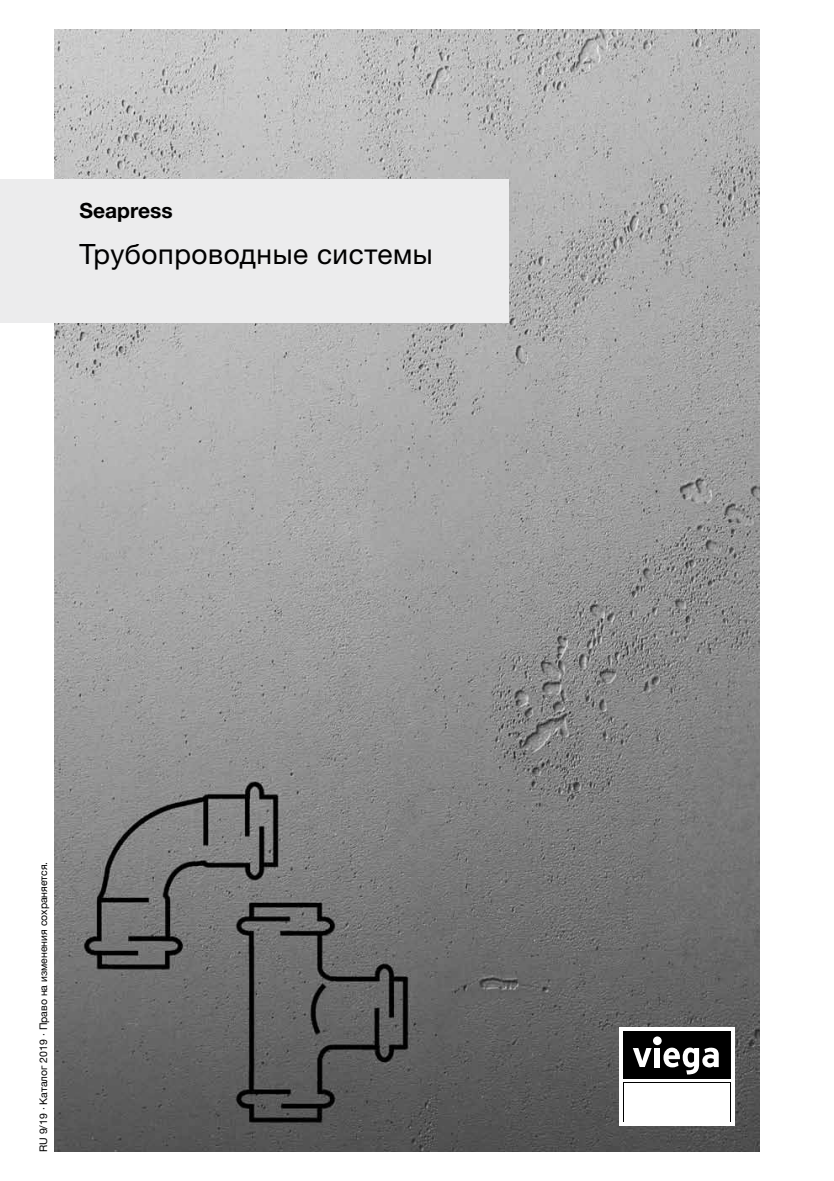
<style>
.page{position:relative;width:834px;height:1181px;background:#fff}
.page>*{position:absolute;margin:0;border:0;box-sizing:border-box;transform-origin:0 0}
.t1{font:28px "M Ying Hei PR Cfor Viega W4";letter-spacing:.02em;color:#000}
.t2{font:21px "M Ying Hei PR Cfor Viega W7";color:#000}
.t3{font:10.5px "M Ying Hei PR Cfor Viega W4";color:#000}
</style>
<div class="page">
<img style="left:55px;top:30px;width:704px;height:1121px">
<div style="left:0;top:179px;width:508px;height:143px;background:#ececed"></div>
<div style="left:619px;top:1027px;width:115px;height:99px;background:#fff"></div>
<div style="left:623px;top:1031px;width:107px;height:47px;background:#000"></div>
<svg style="left:633px;top:1048px;width:18px;height:19px"></svg>
<div style="left:654px;top:1048px;width:5px;height:19px;background:#fff"></div>
<div style="left:653px;top:1036px;width:8px;height:9px;background:#fff;border-radius:50%"></div>
<svg style="left:663px;top:1047px;width:55px;height:27px"></svg>
<svg style="left:623px;top:1082px;width:107px;height:40px"></svg>
<div style="left:624px;top:1083px;width:105px;height:38px;background:#fff"></div>
<h2 class="t2" style="left:79px;top:198px;width:95px">Seapress</h2>
<h1 class="t1" style="left:79px;top:237px;width:355px">Трубопроводные системы</h1>
<p class="t3" style="left:37px;top:1152px;width:292px;rotate:-90deg">RU 9/19 · Каталог 2019 · Право на изменения сохраняется.</p>
</div>
